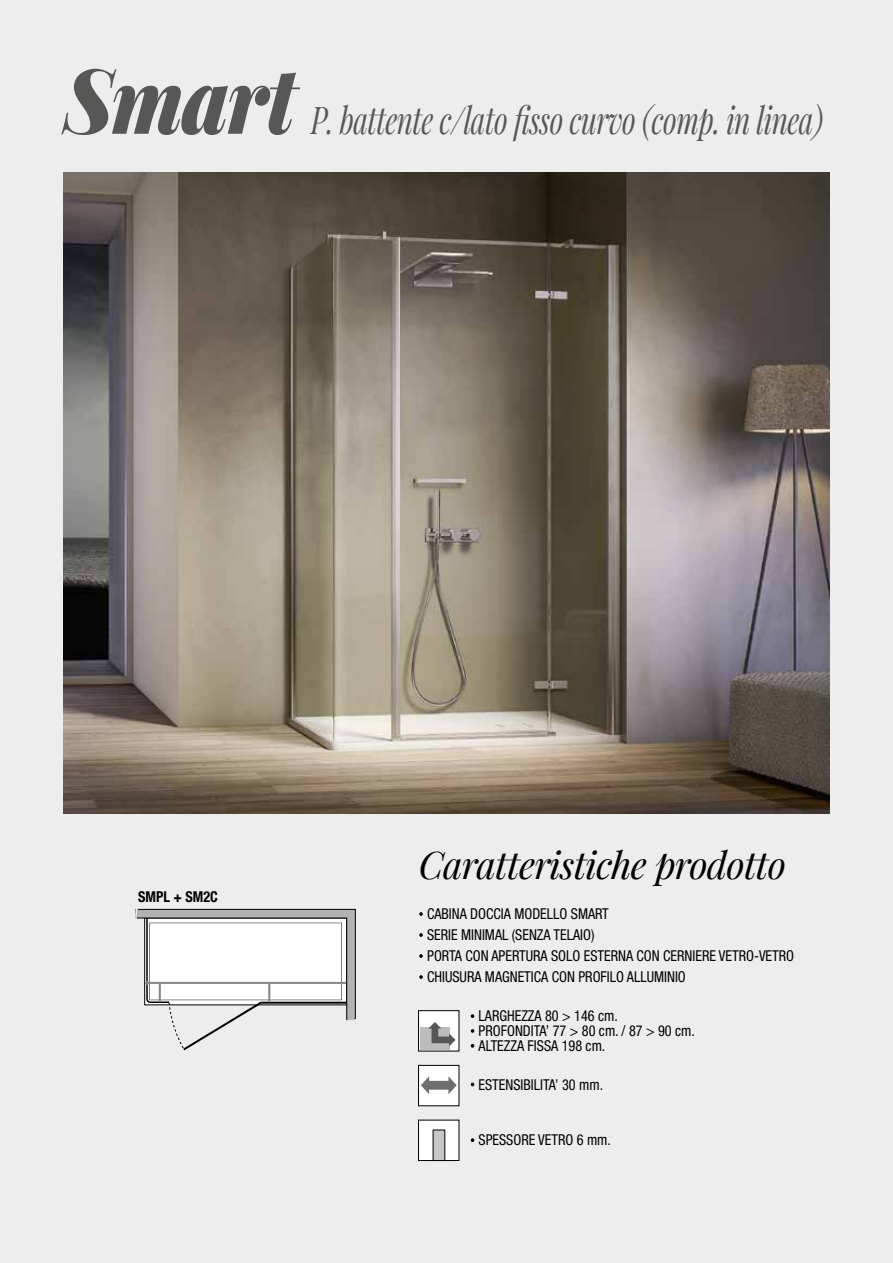
<style>
.page{position:relative;width:893px;height:1263px;background:#ededed}
.page>*{position:absolute;margin:0;border:0;box-sizing:border-box;transform-origin:0 0}
.t1{font:italic 900 90px "Playfair Display";letter-spacing:-.02em;color:#575756;scale:.9 1}
.t2{font:italic 37.5px "Playfair Display";letter-spacing:-.02em;color:#575756;scale:.75 1}
.t3{font:italic 37.5px "Playfair Display";letter-spacing:-.02em;color:#000}
.t4{font:15px/21px "Helvetica Roman Condensed";color:#000;scale:.95 1}
.t5{font:700 condensed 15px "Helvetica Neue LT Std";color:#000;scale:.95 1}
</style>
<div class="page">
<img style="left:64px;top:172px;width:765px;height:641px">
<svg style="left:419px;top:912px;width:4px;height:4px"></svg>
<svg style="left:419px;top:933px;width:4px;height:4px"></svg>
<svg style="left:419px;top:954px;width:4px;height:4px"></svg>
<svg style="left:419px;top:975px;width:4px;height:4px"></svg>
<div style="left:419px;top:1065px;width:40px;height:41px;background:#fff"></div>
<div style="left:418px;top:1065px;width:41px;height:41px;border:1px solid #000"></div>
<svg style="left:471px;top:1014px;width:3px;height:4px"></svg>
<svg style="left:471px;top:1029px;width:3px;height:4px"></svg>
<svg style="left:471px;top:1044px;width:3px;height:4px"></svg>
<svg style="left:421px;top:1076px;width:36px;height:18px"></svg>
<div style="left:419px;top:1011px;width:40px;height:40px;background:#fff"></div>
<div style="left:418px;top:1010px;width:41px;height:41px;border:1px solid #000"></div>
<div style="left:420px;top:1027px;width:30px;height:22px;background:#bcbcbc"></div>
<svg style="left:428px;top:1022px;width:27px;height:24px"></svg>
<svg style="left:471px;top:1082px;width:3px;height:4px"></svg>
<svg style="left:471px;top:1138px;width:3px;height:4px"></svg>
<div style="left:419px;top:1120px;width:40px;height:40px;background:#fff"></div>
<div style="left:418px;top:1120px;width:41px;height:41px;border:1px solid #000"></div>
<div style="left:433px;top:1130px;width:12px;height:30px;background:#c6c6c6"></div>
<svg style="left:135px;top:908px;width:221px;height:142px"></svg>
<h1 class="t1" style="left:64px;top:37px;width:259px">Smart</h1>
<h2 class="t2" style="left:311px;top:95px;width:685px">P. battente c/lato fisso curvo (comp. in linea)</h2>
<p class="t5" style="left:138px;top:887px;width:85px">SMPL + SM2C</p>
<h2 class="t3" style="left:419px;top:839px;width:369px">Caratteristiche prodotto</h2>
<p class="t4" style="left:427px;top:903px;width:388px">CABINA DOCCIA MODELLO SMART<br>SERIE MINIMAL (SENZA TELAIO)<br>PORTA CON APERTURA SOLO ESTERNA CON CERNIERE VETRO-VETRO CHIUSURA MAGNETICA CON PROFILO ALLUMINIO</p>
<p class="t4" style="left:479px;top:1001px;width:148px;line-height:29.7px">LARGHEZZA 80 &gt; 146 cm.<br>ALTEZZA FISSA 198 cm.</p>
<p class="t4" style="left:479px;top:1074px;width:133px">ESTENSIBILITA’ 30 mm.</p>
<p class="t4" style="left:479px;top:1020px;width:229px">PROFONDITA’ 77 &gt; 80 cm. / 87 &gt; 90 cm.</p>
<p class="t4" style="left:479px;top:1129px;width:141px">SPESSORE VETRO 6 mm.</p>
</div>
